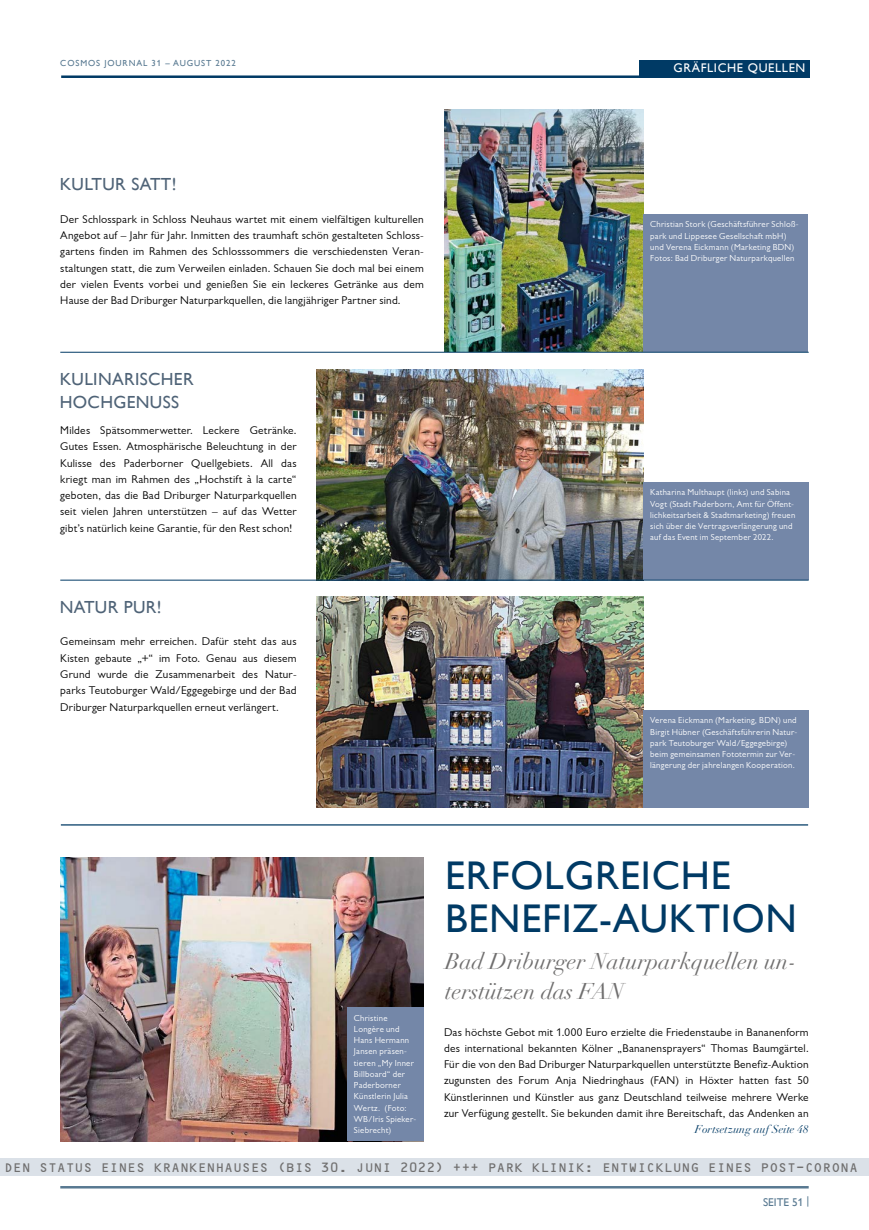
<style>
.page{position:relative;width:869px;height:1230px;background:#fff}
.page>*{position:absolute;margin:0;border:0;box-sizing:border-box;transform-origin:0 0}
.Titel{font:40px/42.5px "Gill Alt One";letter-spacing:.02em;color:#003a65}
.Titel_2{font:italic 22.5px/30px "Didot LT Pro";color:#706f6f}
.Titel_klein{font:17.5px/22.5px "Gill Alt One";letter-spacing:.02em;color:#4f6377}
.t1{font:15px "OCRB10 Pitch BT";letter-spacing:-.015em;color:#706f6f}
.t2{font:12.5px "Gill Alt One";letter-spacing:.05em;color:#fff}
.Artikel_Grundtext{font:11.25px/16.2px "Gill Sans Alt One";letter-spacing:.02em;color:#000;text-align:justify}
.Artikel_Grundtext-2{font:italic 11.25px "Didot LT Pro";letter-spacing:.005em;color:#003a65}
.t3{font:11.25px "Gill Alt One";color:#587991}
.Bildunterschrift{font:8.75px/11.2px "Gill Sans Alt One";letter-spacing:.03em;color:#fff}
.t4{font:8.75px "Gill Alt One";letter-spacing:.1em;color:#587991}
</style>
<div class="page">
<hr style="left:60px;top:1186px;width:748px;height:2px;background:#587991">
<div style="left:0;top:1158px;width:868px;height:18px;background:#dbe1e8"></div>
<hr style="left:61px;top:824px;width:746px;height:1px;background:#003a65">
<img style="left:444px;top:110px;width:199px;height:241px">
<img style="left:317px;top:369px;width:325px;height:211px">
<img style="left:317px;top:596px;width:325px;height:211px">
<hr style="left:61px;top:75px;width:748px;height:3px;background:#003a65">
<div style="left:639px;top:60px;width:170px;height:18px;background:#003a65"></div>
<img style="left:60px;top:857px;width:363px;height:284px">
<div style="left:643px;top:214px;width:164px;height:137px;background:#7487a8"></div>
<div style="left:643px;top:482px;width:165px;height:98px;background:#7487a8"></div>
<div style="left:643px;top:710px;width:165px;height:97px;background:#7487a8"></div>
<hr style="left:60px;top:352px;width:748px;height:1px;background:#003a65">
<hr style="left:60px;top:580px;width:748px;height:1px;background:#003a65">
<div style="left:347px;top:1007px;width:76px;height:134px;background:#7487a8"></div>
<p class="t4" style="left:60px;top:58px;width:177px">COSMOS JOURNAL 31 – AUGUST 2022</p>
<p class="t2" style="left:673px;top:61px;width:133px">GRÄFLICHE QUELLEN</p>
<p class="Titel_klein" style="left:60px;top:173px;width:118px">KULTUR SATT!</p>
<p class="Artikel_Grundtext" style="left:60px;top:211px;width:365px">Der Schlosspark in Schloss Neuhaus wartet mit einem vielfältigen kulturellen Angebot auf – Jahr für Jahr. Inmitten des traumhaft schön gestalteten Schloss&shy;gartens finden im Rahmen des Schlosssommers die verschiedensten Veran&shy;staltungen statt, die zum Verweilen einladen. Schauen Sie doch mal bei einem der vielen Events vorbei und genießen Sie ein leckeres Getränke aus dem Hause der Bad Driburger Naturparkquellen, die langjähriger Partner sind.</p>
<p class="Titel_klein" style="left:60px;top:368px;width:135px">KULINARISCHER<br>HOCHGENUSS</p>
<p class="Artikel_Grundtext" style="left:60px;top:422px;width:238px">Mildes Spätsommerwetter. Leckere Getränke.<br>Gutes Essen. Atmosphärische Beleuchtung in der Kulisse des Paderborner Quellgebiets. All das kriegt man im Rahmen des „Hochstift à la carte“ geboten, das die Bad Driburger Naturparkquellen seit vielen Jahren unterstützen – auf das Wetter gibt’s natürlich keine Garantie, für den Rest schon!</p>
<p class="Titel_klein" style="left:60px;top:595px;width:103px">NATUR PUR!</p>
<p class="Artikel_Grundtext" style="left:60px;top:633px;width:238px">Gemeinsam mehr erreichen. Dafür steht das aus Kisten gebaute „+“ im Foto. Genau aus diesem Grund wurde die Zusammenarbeit des Natur&shy;parks Teutoburger Wald/Eggegebirge und der Bad Driburger Naturparkquellen erneut verlängert.</p>
<p class="Bildunterschrift" style="left:650px;top:219px;width:150px">Christian Stork (Geschäftsführer Schloß&shy;park und Lippesee Gesellschaft mbH)</p>
<p class="Bildunterschrift" style="left:650px;top:241px;width:146px">und Verena Eickmann (Marketing BDN)</p>
<p class="Bildunterschrift" style="left:650px;top:252px;width:146px">Fotos: Bad Driburger Naturparkquellen</p>
<p class="Bildunterschrift" style="left:650px;top:487px;width:146px">Katharina Multhaupt (links) und Sabina Vogt (Stadt Paderborn, Amt für Öffent&shy;lichkeitsarbeit &amp; Stadtmarketing) freuen sich über die Vertragsverlängerung und auf das Event im September 2022.</p>
<p class="Bildunterschrift" style="left:650px;top:714px;width:148px">Verena Eickmann (Marketing, BDN) und Birgit Hübner (Geschäftsführerin Natur&shy;park Teutoburger Wald/Eggegebirge) beim gemeinsamen Fototermin zur Ver&shy;längerung der jahrelangen Kooperation.</p>
<p class="Bildunterschrift" style="left:354px;top:1012px;width:64px">Christine<br>Longère und<br>Hans Hermann<br>Jansen präsen&shy;tieren „My Inner<br>Billboard“ der<br>Paderborner<br>Künstlerin Julia<br>Wertz. (Foto:<br>WB/Iris Spieker-<br>Siebrecht)</p>
<p class="Titel" style="left:445px;top:854px;width:353px">ERFOLGREICHE<br>BENEFIZ-AUKTION</p>
<p class="Titel_2" style="left:445px;top:946px;width:353px">Bad Driburger Naturparkquellen un&shy;terstützen das FAN</p>
<p class="Artikel_Grundtext" style="left:444px;top:1023px;width:366px">Das höchste Gebot mit 1.000 Euro erzielte die Friedenstaube in Bananenform des international bekannten Kölner „Bananensprayers“ Thomas Baumgärtel.<br>Für die von den Bad Driburger Naturparkquellen unterstützte Benefiz-Auktion zugunsten des Forum Anja Niedringhaus (FAN) in Höxter hatten fast 50<br>Künstlerinnen und Künstler aus ganz Deutschland teilweise mehrere Werke zur Verfügung gestellt. Sie bekunden damit ihre Bereitschaft, das Andenken an</p>
<p class="Artikel_Grundtext-2" style="left:694px;top:1122px;width:115px">Fortsetzung auf Seite 48</p>
<h3 class="t1" style="left:4px;top:1160px;width:855px">DEN STATUS EINES KRANKENHAUSES (BIS 30. JUNI 2022) +++ PARK KLINIK: ENTWICKLUNG EINES POST-CORONA</h3>
<p class="t3" style="left:762px;top:1195px;width:48px">SEITE 51 |</p>
</div>
